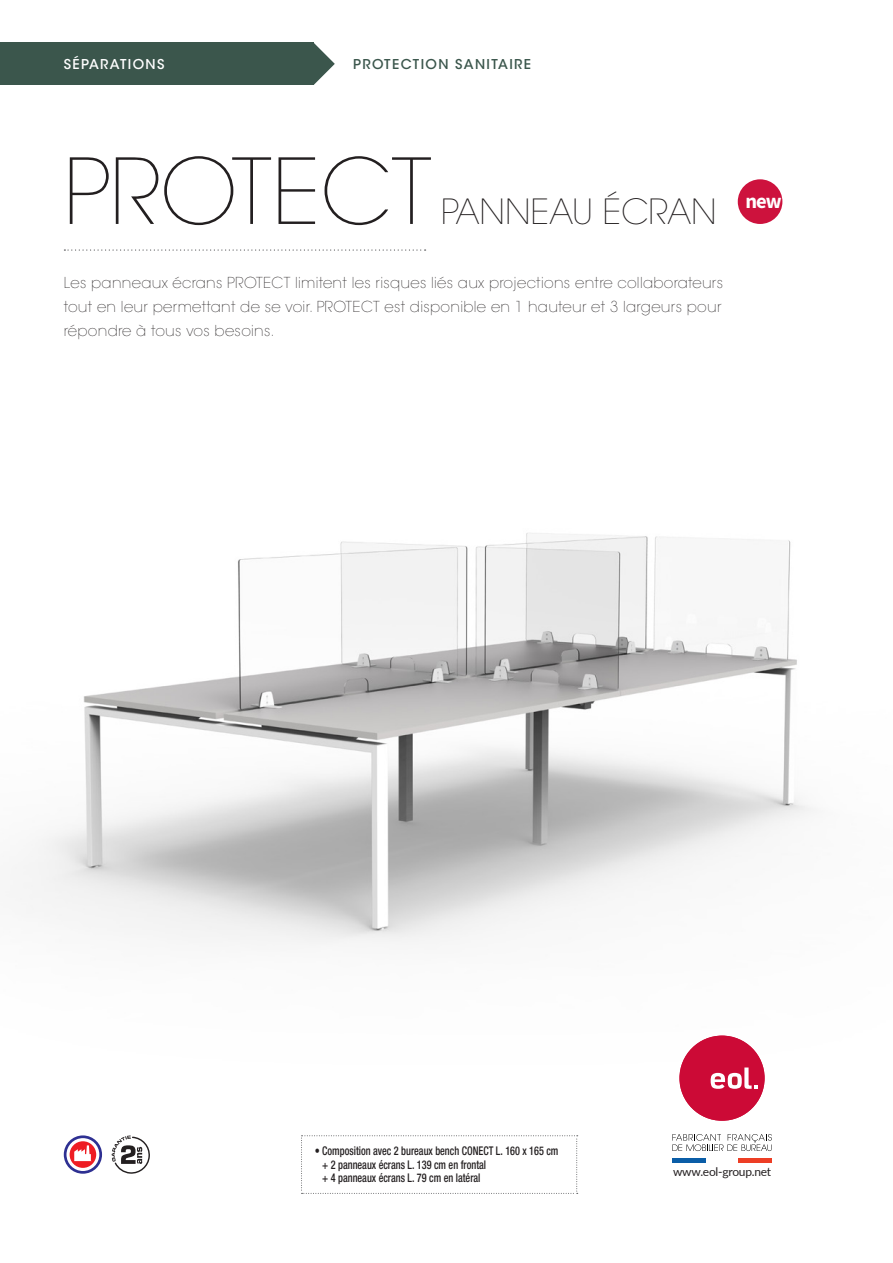
<style>
.page{position:relative;width:893px;height:1263px;background:#fff}
.page>*{position:absolute;margin:0;border:0;box-sizing:border-box;transform-origin:0 0}
.titre_produit{font:200 90px "ITC Avant Garde Std";color:#231f20}
.titre_produit-2{font:200 34.5px "ITC Avant Garde Std";color:#231f20}
.t1{font:700 20.55px "Source Sans Pro";color:#fff}
.t2{font:200 15px/24px "ITC Avant Garde Std";letter-spacing:.02em;color:#231f20;text-align:justify}
.t3{font:500 13.5px "ITC Avant Garde Std";letter-spacing:.1em;color:#3b564c}
.t4{font:500 13.5px "ITC Avant Garde Std";letter-spacing:.1em;color:#fff}
.t5{font:500 condensed 12px/13.5px "Helvetica Neue LT Std";color:#231f20;scale:.85 1}
.SOUS_TITRE_FINITION{font:12px "Lato";letter-spacing:-.02em;color:#231f20}
</style>
<div class="page">
<img style="left:15px;top:533px;width:800px;height:602px">
<svg style="left:314px;top:43px;width:21px;height:42px"></svg>
<div style="left:0;top:43px;width:314px;height:42px;background:#3b564c"></div>
<svg style="left:64px;top:249px;width:362px;height:2px"></svg>
<svg style="left:301px;top:1135px;width:277px;height:59px"></svg>
<div style="left:738px;top:179px;width:44px;height:45px;background:#cd123d;border-radius:50%"></div>
<svg style="left:70px;top:1141px;width:26px;height:27px"></svg>
<div style="left:64px;top:1135px;width:38px;height:39px;border:3px solid #2e3092;border-radius:50%"></div>
<svg style="left:74px;top:1145px;width:18px;height:16px"></svg>
<svg style="left:112px;top:1135px;width:38px;height:39px"></svg>
<div style="left:679px;top:1035px;width:86px;height:86px;background:#cc0a36;border-radius:50%"></div>
<svg style="left:711px;top:1067px;width:46px;height:22px"></svg>
<svg style="left:673px;top:1134px;width:99px;height:17px"></svg>
<hr style="left:672px;top:1158px;width:33px;height:4px;background:#0a5da7">
<hr style="left:739px;top:1158px;width:33px;height:4px;background:#ed3e25">
<p class="t4" style="left:64px;top:56px;width:102px">SÉPARATIONS</p>
<p class="t3" style="left:353px;top:56px;width:179px">PROTECTION SANITAIRE</p>
<p class="titre_produit" style="left:64px;top:139px;width:369px">PROTECT</p>
<p class="titre_produit-2" style="left:441px;top:191px;width:277px">PANNEAU ÉCRAN</p>
<p class="t2" style="left:64px;top:270px;width:661px">Les panneaux écrans PROTECT limitent les risques liés aux projections entre collaborateurs tout en leur permettant de se voir. PROTECT est disponible en 1 hauteur et 3 largeurs pour répondre à tous vos besoins.</p>
<p class="t1" style="left:745px;top:187px;width:38px">new</p>
<p class="t5" style="left:322px;top:1144px;width:279px;text-indent:-8px">• Composition avec 2 bureaux bench CONECT L. 160 x 165 cm + 2 panneaux écrans L. 139 cm en frontal<br>+ 4 panneaux écrans L. 79 cm en latéral</p>
<p class="SOUS_TITRE_FINITION" style="left:673px;top:1163px;width:100px">www.eol-group.net</p>
</div>
